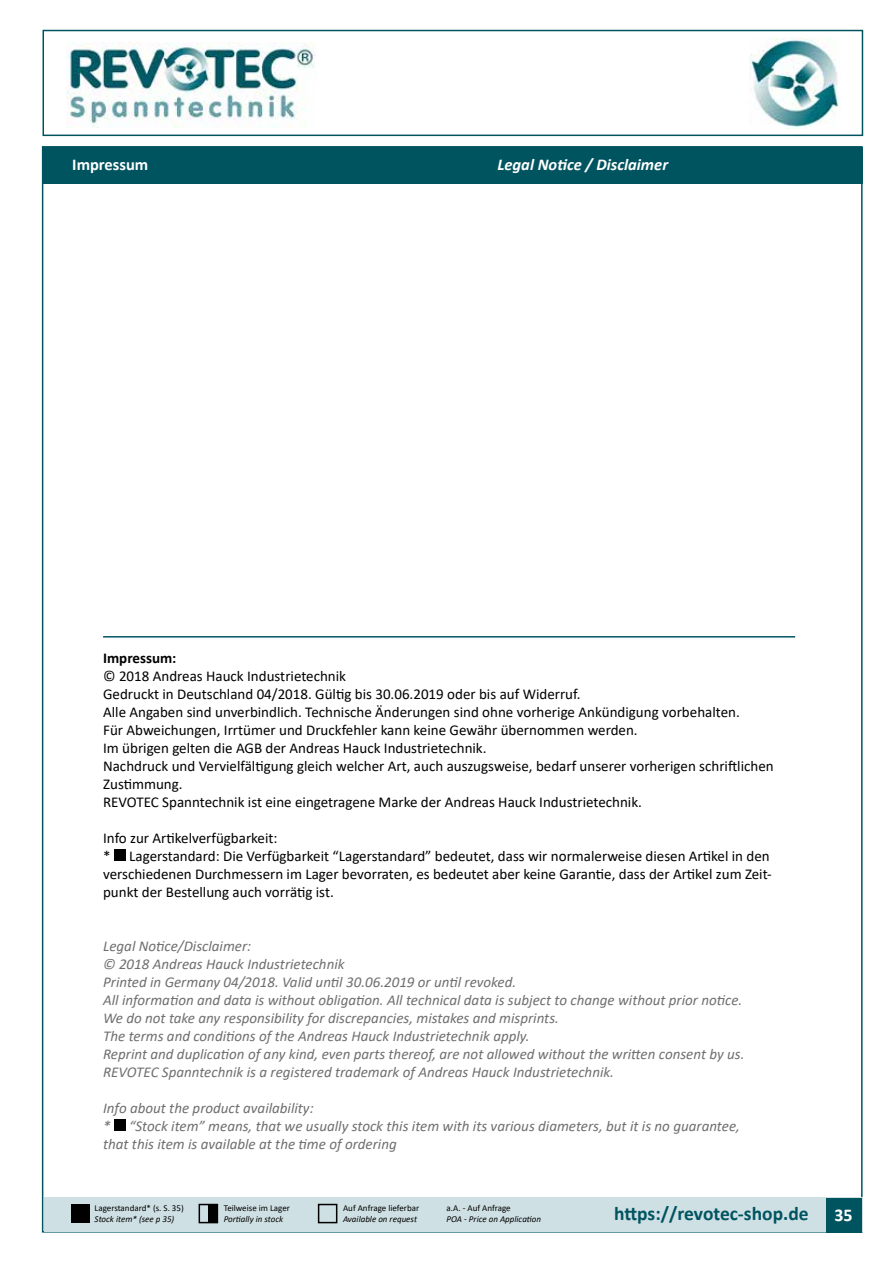
<style>
.page{position:relative;width:893px;height:1263px;background:#fff}
.page>*{position:absolute;margin:0;border:0;box-sizing:border-box;transform-origin:0 0}
.t1{font:700 19.5px "Calibri";color:#005460}
.t2{font:700 18px "Calibri";color:#fff}
.t3{font:italic 700 16.5px "Calibri";color:#fff}
.t4{font:700 16.5px "Calibri";color:#fff}
.t5{font:15px/18px "Calibri";color:#000}
.t6{font:italic 15px/18px "Calibri";color:#706f6f}
.t7{font:700 15px "Calibri";color:#000}
.t8{font:italic 9px "Calibri";color:#000}
.t9{font:9px "Calibri";color:#000}
</style>
<div class="page">
<div style="left:43px;top:30px;width:820px;height:106px;border:2px solid #005460"></div>
<div style="left:44px;top:1198px;width:818px;height:34px;background:#cfe0e4"></div>
<div style="left:826px;top:1198px;width:36px;height:34px;background:#005460"></div>
<img style="left:67px;top:42px;width:248px;height:86px">
<img style="left:749px;top:37px;width:91px;height:92px">
<div style="left:43px;top:148px;width:819px;height:36px;background:#005460"></div>
<div style="left:72px;top:1204px;width:18px;height:18px;background:#000"></div>
<div style="left:199px;top:1204px;width:19px;height:19px;border:2px solid #000"></div>
<div style="left:208px;top:1204px;width:9px;height:18px;background:#000"></div>
<div style="left:318px;top:1204px;width:19px;height:19px;border:2px solid #000"></div>
<div style="left:114px;top:849px;width:12px;height:12px;background:#000"></div>
<div style="left:114px;top:1119px;width:12px;height:12px;background:#000"></div>
<hr style="left:103px;top:636px;width:692px;height:1px;background:#005460">
<p class="t4" style="left:72px;top:153px;width:78px">Impressum</p>
<p class="t3" style="left:497px;top:153px;width:172px">Legal Notice / Disclaimer</p>
<p class="t7" style="left:103px;top:647px;width:75px">Impressum:</p>
<p class="t5" style="left:103px;top:667px;width:672px">© 2018 Andreas Hauck Industrietechnik<br>Gedruckt in Deutschland 04/2018. Gültig bis 30.06.2019 oder bis auf Widerruf.<br>Alle Angaben sind unverbindlich. Technische Änderungen sind ohne vorherige Ankündigung vorbehalten.<br>Für Abweichungen, Irrtümer und Druckfehler kann keine Gewähr übernommen werden.<br>Im übrigen gelten die AGB der Andreas Hauck Industrietechnik.<br>Nachdruck und Vervielfältigung gleich welcher Art, auch auszugsweise, bedarf unserer vorherigen schriftlichen Zustimmung.<br>REVOTEC Spanntechnik ist eine eingetragene Marke der Andreas Hauck Industrietechnik.</p>
<p class="t5" style="left:103px;top:829px;width:670px">Info zur Artikelverfügbarkeit:<br>* Lagerstandard: Die Verfügbarkeit “Lagerstandard” bedeutet, dass wir normalerweise diesen Artikel in den verschiedenen Durchmessern im Lager bevorraten, es bedeutet aber keine Garantie, dass der Artikel zum Zeit&shy;punkt der Bestellung auch vorrätig ist.</p>
<p class="t6" style="left:103px;top:936px;width:643px">Legal Notice/Disclaimer:<br>© 2018 Andreas Hauck Industrietechnik<br>Printed in Germany 04/2018. Valid until 30.06.2019 or until revoked.<br>All information and data is without obligation. All technical data is subject to change without prior notice.<br>We do not take any responsibility for discrepancies, mistakes and misprints.<br>The terms and conditions of the Andreas Hauck Industrietechnik apply.<br>Reprint and duplication of any kind, even parts thereof, are not allowed without the written consent by us.<br>REVOTEC Spanntechnik is a registered trademark of Andreas Hauck Industrietechnik.</p>
<p class="t6" style="left:103px;top:1098px;width:638px">Info about the product availability:<br>* “Stock item” means, that we usually stock this item with its various diameters, but it is no guarantee, that this item is available at the time of ordering</p>
<p class="t9" style="left:95px;top:1202px;width:91px">Lagerstandard* (s. S. 35)</p>
<p class="t8" style="left:95px;top:1212px;width:81px">Stock item* (see p 35)</p>
<p class="t9" style="left:224px;top:1202px;width:68px">Teilweise im Lager</p>
<p class="t8" style="left:224px;top:1212px;width:61px">Portially in stock</p>
<p class="t9" style="left:343px;top:1202px;width:78px">Auf Anfrage lieferbar</p>
<p class="t8" style="left:343px;top:1212px;width:75px">Available on request</p>
<h1 class="t1" style="left:614px;top:1200px;width:196px">https://revotec-shop.de</h1>
<p class="t9" style="left:446px;top:1202px;width:66px">a.A. - Auf Anfrage</p>
<p class="t8" style="left:446px;top:1212px;width:96px">POA - Price on Application</p>
<p class="t2" style="left:834px;top:1202px;width:20px">35</p>
</div>
